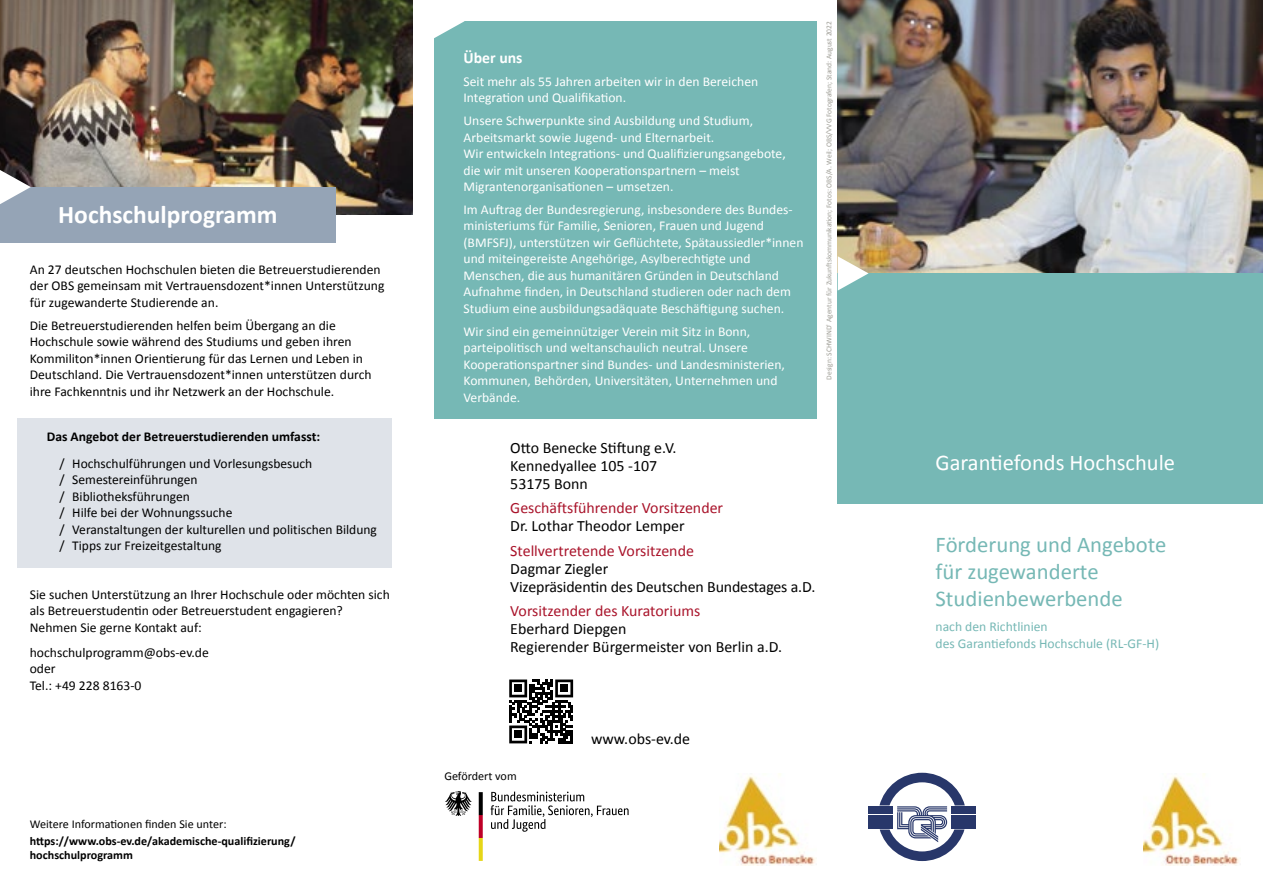
<style>
.page{position:relative;width:1263px;height:893px;background:#fff}
.page>*{position:absolute;margin:0;border:0;box-sizing:border-box;transform-origin:0 0}
.t1{font:700 25.5px "Calibri";color:#fff}
.t2{font:22.5px/27px "Calibri";color:#76b8b5}
.t3{font:22.5px "Calibri";color:#fff}
.t4{font:15.75px/18px "Calibri";color:#000}
.t5{font:15.75px "Calibri";color:#a9132a}
.t6{font:700 15.75px "Calibri";color:#fff}
.t7{font:13.5px/16.5px "Calibri";color:#fff}
.t8{font:13.5px/16.5px "Calibri";color:#000}
.t9{font:13.5px/16.5px "Calibri";color:#76b8b5}
.t10{font:700 13.5px "Calibri";color:#000}
.t11{font:700 12px/13.5px "Calibri";color:#000}
.t12{font:12px "Calibri";color:#000}
.t13{font:7.5px "Calibri";color:#9f9e96}
</style>
<div class="page">
<svg style="left:868px;top:773px;width:108px;height:88px"></svg>
<img style="left:1144px;top:774px;width:97px;height:91px">
<img style="left:719px;top:774px;width:97px;height:92px">
<svg style="left:509px;top:679px;width:64px;height:64px"></svg>
<div style="left:514px;top:685px;width:8px;height:7px;background:#000"></div>
<div style="left:560px;top:685px;width:8px;height:7px;background:#000"></div>
<div style="left:514px;top:731px;width:8px;height:7px;background:#000"></div>
<img style="left:838px;top:0;width:425px;height:273px">
<div style="left:838px;top:273px;width:425px;height:231px;background:#76b8b5"></div>
<img style="left:0;top:0;width:412px;height:215px">
<div style="left:434px;top:21px;width:382px;height:398px;background:#76b8b5"></div>
<div style="left:0;top:187px;width:336px;height:55px;background:#95a4b6"></div>
<div style="left:17px;top:418px;width:374px;height:149px;background:#dfe3e9"></div>
<svg style="left:0;top:170px;width:31px;height:34px"></svg>
<svg style="left:838px;top:256px;width:30px;height:35px"></svg>
<svg style="left:434px;top:21px;width:31px;height:17px"></svg>
<svg style="left:491px;top:791px;width:138px;height:41px"></svg>
<svg style="left:445px;top:791px;width:27px;height:25px"></svg>
<svg style="left:479px;top:792px;width:4px;height:69px"></svg>
<h1 class="t1" style="left:58px;top:196px;width:221px">Hochschulprogramm</h1>
<p class="t8" style="left:30px;top:261px;width:356px">An 27 deutschen Hochschulen bieten die Betreuerstudierenden der OBS gemeinsam mit Vertrauensdozent*innen Unterstützung für zugewanderte Studierende an.</p>
<p class="t8" style="left:30px;top:317px;width:343px">Die Betreuerstudierenden helfen beim Übergang an die Hochschule sowie während des Studiums und geben ihren Kommiliton*innen Orientierung für das Lernen und Leben in Deutschland. Die Vertrauensdozent*innen unterstützen durch ihre Fachkenntnis und ihr Netzwerk an der Hochschule.</p>
<p class="t10" style="left:47px;top:427px;width:275px">Das Angebot der Betreuerstudierenden umfasst:</p>
<p class="t8" style="left:60px;top:455px;width:319px">/ Hochschulführungen und Vorlesungsbesuch<br>/ Semestereinführungen<br>/ Bibliotheksführungen<br>/ Hilfe bei der Wohnungssuche<br>/ Veranstaltungen der kulturellen und politischen Bildung / Tipps zur Freizeitgestaltung</p>
<p class="t8" style="left:30px;top:586px;width:362px">Sie suchen Unterstützung an Ihrer Hochschule oder möchten sich als Betreuerstudentin oder Betreuerstudent engagieren?<br>Nehmen Sie gerne Kontakt auf:</p>
<p class="t8" style="left:30px;top:644px;width:181px">hochschulprogramm@obs-ev.de oder<br>Tel.: +49 228 8163-0</p>
<p class="t12" style="left:30px;top:816px;width:198px">Weitere Informationen finden Sie unter:</p>
<p class="t11" style="left:30px;top:835px;width:267px">https://www.obs-ev.de/akademische-qualifizierung/ hochschulprogramm</p>
<p class="t6" style="left:463px;top:46px;width:61px">Über uns</p>
<p class="t7" style="left:463px;top:73px;width:296px">Seit mehr als 55 Jahren arbeiten wir in den Bereichen<br>Integration und Qualifikation.</p>
<p class="t7" style="left:463px;top:112px;width:324px">Unsere Schwerpunkte sind Ausbildung und Studium, Arbeitsmarkt sowie Jugend- und Elternarbeit.<br>Wir entwickeln Integrations- und Qualifizierungsangebote, die wir mit unseren Kooperationspartnern – meist Migrantenorganisationen – umsetzen.</p>
<p class="t7" style="left:463px;top:201px;width:342px">Im Auftrag der Bundesregierung, insbesondere des Bundes&shy;ministeriums für Familie, Senioren, Frauen und Jugend (BMFSFJ), unterstützen wir Geflüchtete, Spätaussiedler*innen und miteingereiste Angehörige, Asylberechtigte und Menschen, die aus humanitären Gründen in Deutschland Aufnahme finden, in Deutschland studieren oder nach dem Studium eine ausbildungsadäquate Beschäftigung suchen.</p>
<p class="t7" style="left:463px;top:323px;width:323px">Wir sind ein gemeinnütziger Verein mit Sitz in Bonn, parteipolitisch und weltanschaulich neutral. Unsere Kooperationspartner sind Bundes- und Landesministerien, Kommunen, Behörden, Universitäten, Unternehmen und Verbände.</p>
<p class="t13" style="left:824px;top:380px;width:360px;rotate:-90deg">Design: SCHWIND' Agentur für Zukunftskommunikation; Fotos: OBS/A. Weil; OBS/VVG Fotografen; Stand: August 2022</p>
<p class="t4" style="left:510px;top:439px;width:168px">Otto Benecke Stiftung e.V.<br>Kennedyallee 105 -107<br>53175 Bonn</p>
<p class="t5" style="left:510px;top:498px;width:214px">Geschäftsführender Vorsitzender</p>
<p class="t4" style="left:510px;top:517px;width:176px">Dr. Lothar Theodor Lemper</p>
<p class="t5" style="left:510px;top:540px;width:185px">Stellvertretende Vorsitzende</p>
<p class="t4" style="left:510px;top:559px;width:307px">Dagmar Ziegler<br>Vizepräsidentin des Deutschen Bundestages a.D.</p>
<p class="t5" style="left:510px;top:601px;width:192px">Vorsitzender des Kuratoriums</p>
<p class="t4" style="left:510px;top:620px;width:273px">Eberhard Diepgen<br>Regierender Bürgermeister von Berlin a.D.</p>
<p class="t12" style="left:444px;top:768px;width:74px">Gefördert vom</p>
<p class="t4" style="left:591px;top:730px;width:100px">www.obs-ev.de</p>
<h2 class="t3" style="left:935px;top:448px;width:241px">Garantiefonds Hochschule</h2>
<h2 class="t2" style="left:935px;top:531px;width:233px">Förderung und Angebote für zugewanderte<br>Studienbewerbende</h2>
<p class="t9" style="left:935px;top:618px;width:225px">nach den Richtlinien<br>des Garantiefonds Hochschule (RL-GF-H)</p>
</div>
